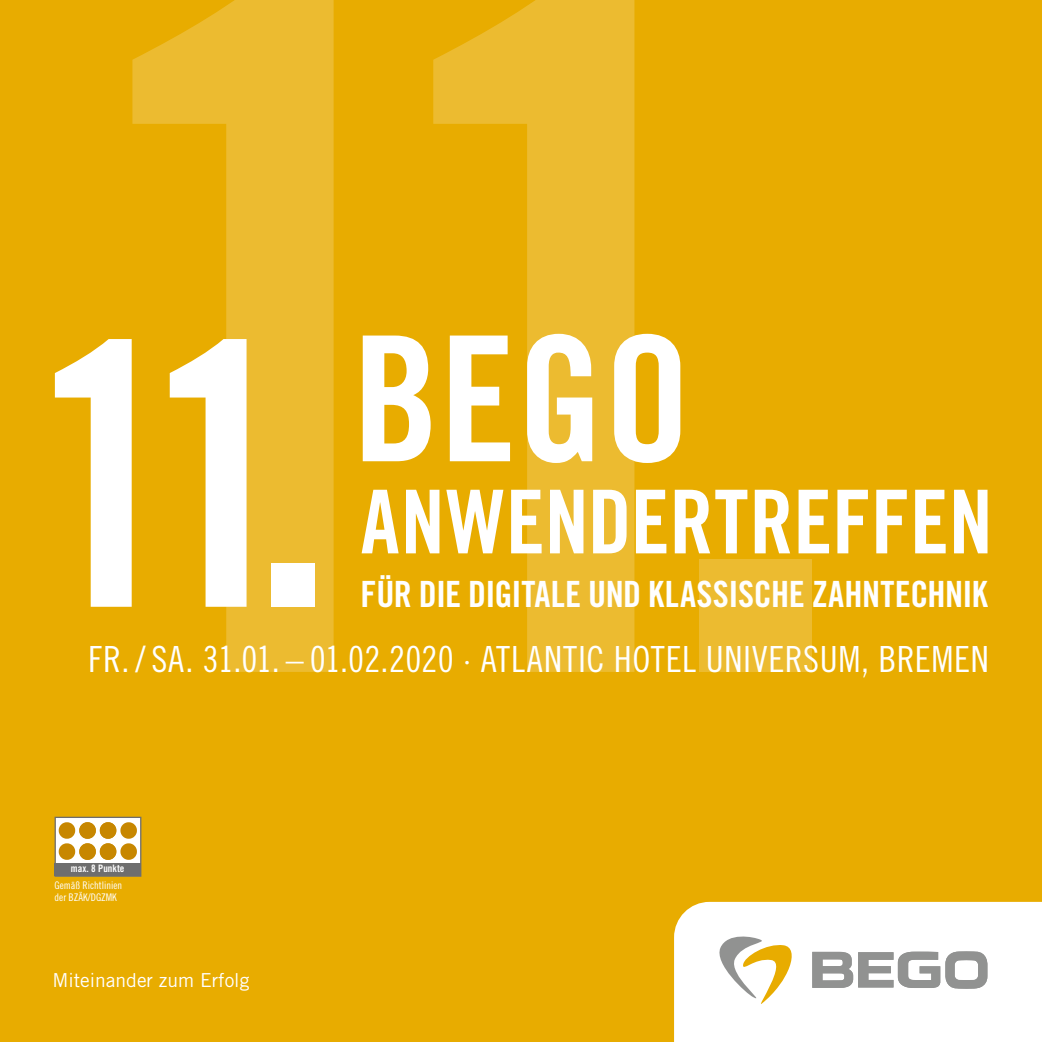
<style>
.page{position:relative;width:1042px;height:1042px;background:#e8ac00}
.page>*{position:absolute;margin:0;border:0;box-sizing:border-box;transform-origin:0 0}
.t1{font:957.95px "Trade Gothic LT Std Bd Cn 20";color:#fff}
.t2{font:365.75px "Trade Gothic LT Std Bd Cn 20";color:#fff}
.t3{font:174.12px "Trade Gothic LT Std Bd Cn 20";color:#fff}
.t4{font:88.02px "Trade Gothic LT Std Bd Cn 20";letter-spacing:-.005em;color:#fff}
.t5{font:36.23px "Trade Gothic LT Std Bd Cn 20";letter-spacing:-.015em;color:#fff}
.t6{font:36.05px "Trade Gothic LT Std Cn 18";letter-spacing:.015em;color:#fff}
.t7{font:19.25px "Trade Gothic LT Pro";color:#fff}
.t8{font:10.5px/12.6px "Trade Gothic LT Std Cn 18";color:#fff}
.t9{font:10.33px "Trade Gothic LT Std Bd Cn 20";color:#fff}
</style>
<div class="page">
<div style="left:674px;top:902px;width:368px;height:140px;background:#fff"></div>
<svg style="left:719px;top:936px;width:82px;height:68px"></svg>
<svg style="left:812px;top:951px;width:175px;height:37px;background:#b8b9b8"></svg>
<div style="left:55px;top:817px;width:86px;height:60px;background:#fff;border:1px solid #6e6e6e"></div>
<div style="left:55px;top:863px;width:86px;height:13px;background:#6e6e6e"></div>
<svg style="left:59px;top:822px;width:78px;height:38px"></svg>
<h1 class="t1" style="left:57px;top:-252px;width:806px">11.</h1>
<h3 class="t3" style="left:352px;top:293px;width:340px">BEGO</h3>
<h2 class="t2" style="left:26px;top:254px;width:309px">11.</h2>
<h3 class="t4" style="left:360px;top:468px;width:634px">ANWENDERTREFFEN</h3>
<p class="t5" style="left:360px;top:572px;width:629px">FÜR DIE DIGITALE UND KLASSISCHE ZAHNTECHNIK</p>
<p class="t6" style="left:88px;top:638px;width:902px">FR. / SA. 31.01. – 01.02.2020 · ATLANTIC HOTEL UNIVERSUM, BREMEN</p>
<p class="t9" style="left:71px;top:862px;width:55px">max. 8 Punkte</p>
<p class="t8" style="left:55px;top:878px;width:69px">Gemäß Richtlinien der BZÄK/DGZMK</p>
<p class="t7" style="left:52px;top:969px;width:198px">Miteinander zum Erfolg</p>
</div>
